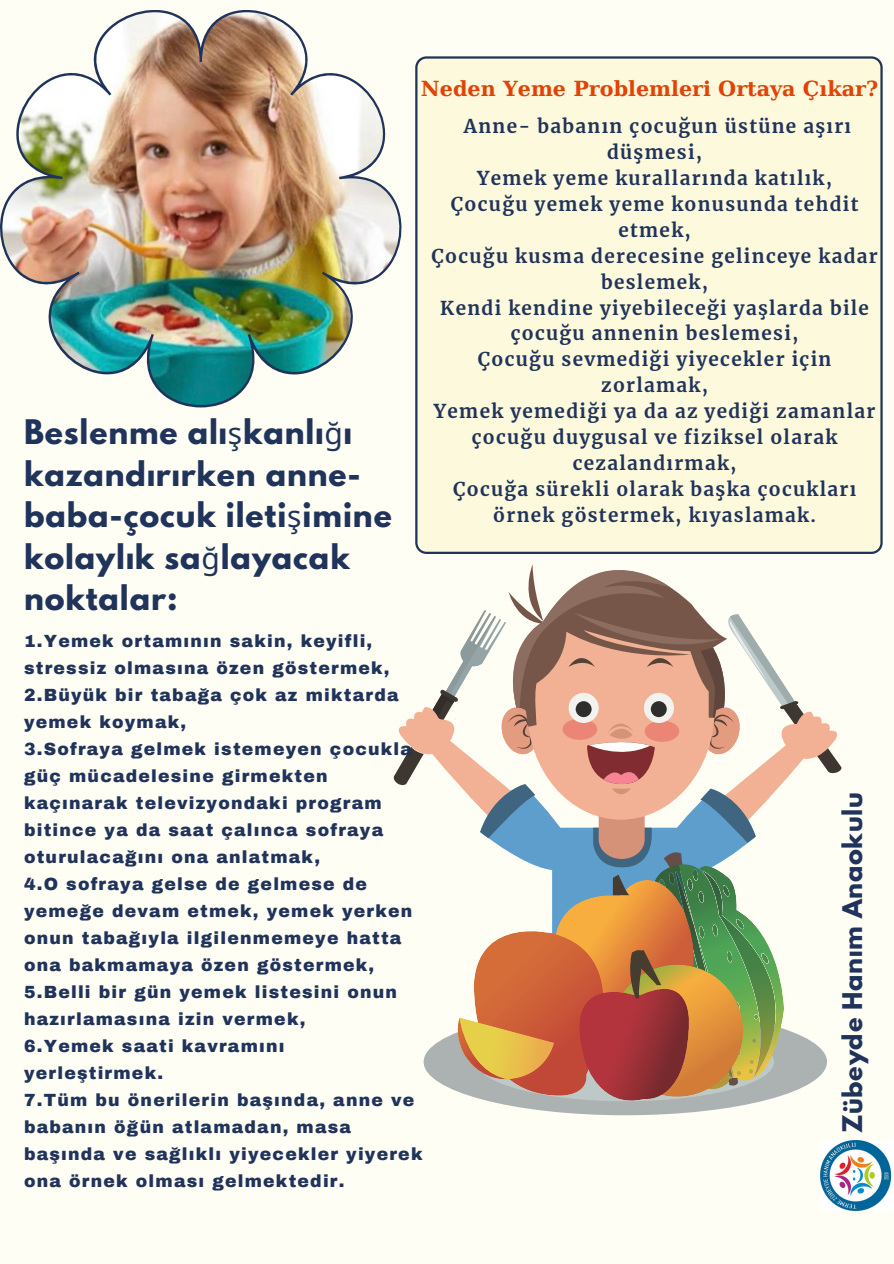
<style>
.page{position:relative;width:894px;height:1264px;background:#fff}
.page>*{position:absolute;margin:0;border:0;box-sizing:border-box;transform-origin:0 0}
.t1{font:700 30px/41.7px "League Spartan";letter-spacing:.03em;color:#20335a}
.t2{font:700 24px "League Spartan";letter-spacing:.03em;color:#20335a}
.t3{font:700 20.7px "DejaVu Serif";color:#e14306}
.t4{font:700 18.9px/25.8px "Merriweather";letter-spacing:.07em;color:#20335a;text-align:center}
.t5{font:900 17.25px/27px "Archivo";letter-spacing:.07em;color:#20335a}
.s1{font-family:"Noto Sans";font-weight:400}
</style>
<div class="page">
<div style="left:0;top:0;width:893px;height:1263px;background:#fffef5"></div>
<div style="left:415px;top:56px;width:467px;height:498px;background:#fdf9dc"></div>
<div style="left:493px;top:520px;width:239px;height:10px;background:#fdf9dc"></div>
<div style="left:423px;top:1008px;width:403px;height:107px;background:#abb2b1;border-radius:50%"></div>
<svg style="left:393px;top:530px;width:449px;height:570px"></svg>
<svg style="left:575px;top:701px;width:16px;height:16px"></svg>
<svg style="left:650px;top:701px;width:16px;height:16px"></svg>
<img style="left:0;top:10px;width:401px;height:397px">
<img style="left:820px;top:1140px;width:72px;height:70px">
<p class="t1" style="left:24px;top:415px;width:369px">Beslenme alı<span class="s1">ş</span>kanlı<span class="s1">ğ</span>ı kazandırırken anne&shy;baba-çocuk ileti<span class="s1">ş</span>imine kolaylık sa<span class="s1">ğ</span>layacak noktalar:</p>
<p class="t3" style="left:421px;top:77px;width:458px">Neden Yeme Problemleri Ortaya Çıkar?</p>
<p class="t4" style="left:431px;top:114px;width:447px">Anne- babanın çocuğun üstüne aşırı düşmesi,<br>Yemek yeme kurallarında katılık,<br>Çocuğu yemek yeme konusunda tehdit etmek,<br>Çocuğu kusma derecesine gelinceye kadar beslemek,<br>Kendi kendine yiyebileceği yaşlarda bile çocuğu annenin beslemesi,<br>Çocuğu sevmediği yiyecekler için zorlamak,<br>Yemek yemediği ya da az yediği zamanlar çocuğu duygusal ve fiziksel olarak cezalandırmak,<br>Çocuğa sürekli olarak başka çocukları örnek göstermek, kıyaslamak.</p>
<h3 class="t5" style="left:24px;top:627px;width:367px">1.Yemek ortamının sakin, keyifli, stressiz olmasına özen göstermek,</h3>
<h3 class="t5" style="left:24px;top:681px;width:376px">2.Büyük bir tabağa çok az miktarda yemek koymak,</h3>
<h1 class="t5" style="left:24px;top:735px;width:389px">3.Sofraya gelmek istemeyen çocukla güç mücadelesine girmekten kaçınarak televizyondaki program bitince ya da saat çalınca sofraya oturulacağını ona anlatmak,</h1>
<p class="t5" style="left:24px;top:870px;width:390px">4.O sofraya gelse de gelmese de yemeğe devam etmek, yemek yerken onun tabağıyla ilgilenmemeye hatta ona bakmamaya özen göstermek,</p>
<p class="t5" style="left:24px;top:978px;width:374px">5.Belli bir gün yemek listesini onun hazırlamasına izin vermek,</p>
<p class="t5" style="left:24px;top:1032px;width:262px">6.Yemek saati kavramını yerleştirmek.</p>
<p class="t5" style="left:24px;top:1086px;width:400px">7.Tüm bu önerilerin başında, anne ve babanın öğün atlamadan, masa başında ve sağlıklı yiyecekler yiyerek ona örnek olması gelmektedir.</p>
<p class="t2" style="left:840px;top:1133px;width:342px;rotate:-90deg">Zübeyde Hanım Anaokulu</p>
</div>
